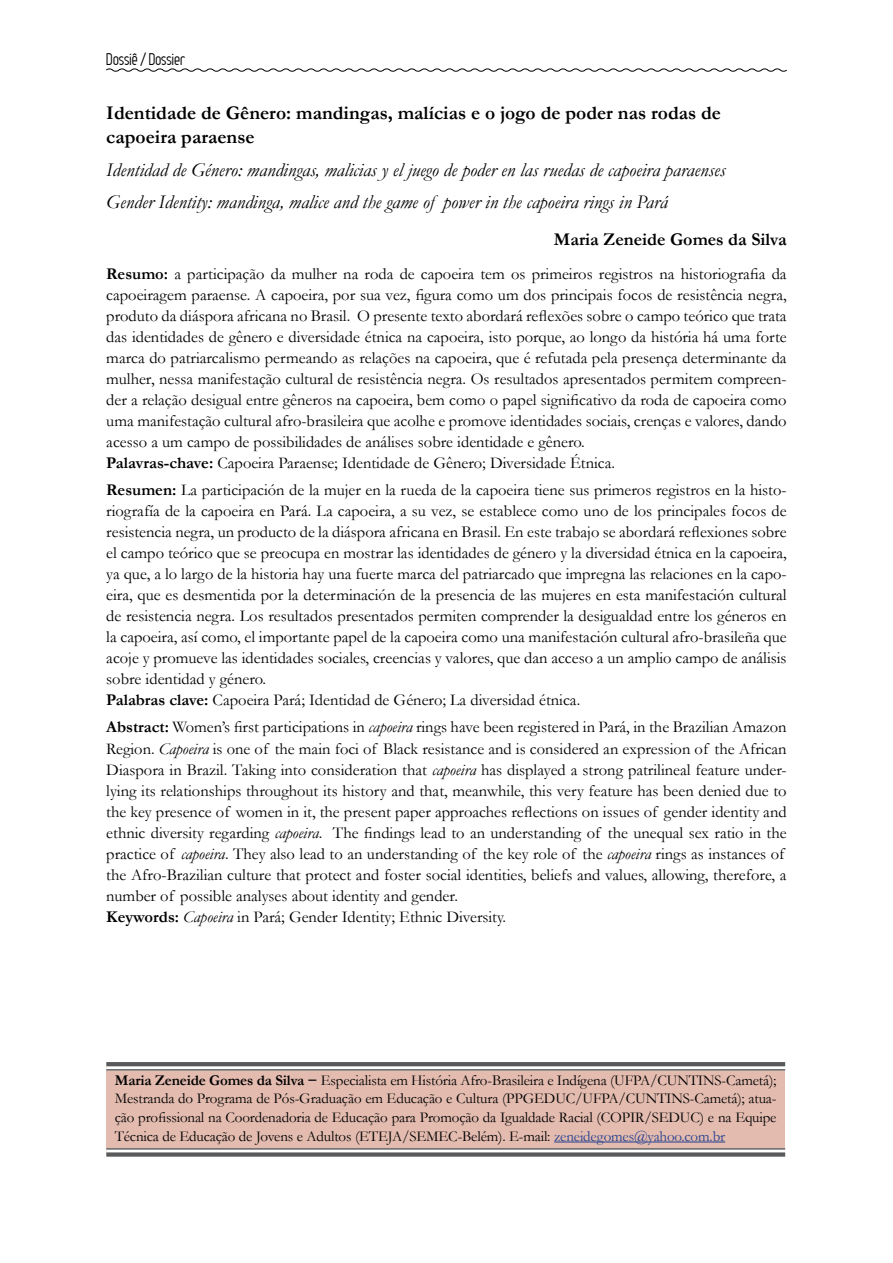
<style>
.page{position:relative;width:893px;height:1263px;background:#fff}
.page>*{position:absolute;margin:0;border:0;box-sizing:border-box;transform-origin:0 0}
.t1{font:italic 19.5px/32.5px "Garamond";color:#000}
.t2{font:700 19.5px/24px "Garamond";color:#000}
.t3{font:700 18px "Garamond";color:#000}
.t4{font:16.5px/21px "Garamond";color:#000}
.t5{font:16.5px "Leger";letter-spacing:-.01em;color:#000}
.t6{font:15px/18.8px "Garamond";letter-spacing:-.01em;color:#000;text-align:justify}
.s1{font-weight:700}
.s2{font-style:italic}
.s3{color:#25408f}
</style>
<div class="page">
<svg style="left:106px;top:68px;width:681px;height:4px"></svg>
<div style="left:106px;top:1066px;width:679px;height:86px;background:#e3bbaf"></div>
<svg style="left:106px;top:1066px;width:679px;height:3px;background:#ececed"></svg>
<svg style="left:106px;top:1149px;width:679px;height:3px;background:#ddd"></svg>
<hr style="left:106px;top:1062px;width:679px;height:4px;background:#58595b">
<hr style="left:106px;top:1069px;width:679px;height:1px;background:#58595b">
<hr style="left:106px;top:1148px;width:679px;height:1px;background:#58595b">
<div style="left:106px;top:1152px;width:679px;height:5px;background:#58595b"></div>
<hr style="left:554px;top:1141px;width:171px;height:1px;background:#25408f">
<p class="t5" style="left:106px;top:50px;width:80px">Dossiê / Dossier</p>
<p class="t2" style="left:106px;top:101px;width:616px">Identidade de Gênero: mandingas, malícias e o jogo de poder nas rodas de capoeira paraense</p>
<p class="t1" style="left:106px;top:153px;width:621px">Identidad de Género: mandingas, malicias y el juego de poder en las ruedas de capoeira paraenses<br>Gender Identity: mandinga, malice and the game of power in the capoeira rings in Pará</p>
<p class="t3" style="left:554px;top:227px;width:234px">Maria Zeneide Gomes da Silva</p>
<p class="t4" style="left:106px;top:262px;width:682px"><span class="s1">Resumo:</span> a participação da mulher na roda de capoeira tem os primeiros registros na historiografia da capoeiragem paraense. A capoeira, por sua vez, figura como um dos principais focos de resistência negra, produto da diáspora africana no Brasil. O presente texto abordará reflexões sobre o campo teórico que trata das identidades de gênero e diversidade étnica na capoeira, isto porque, ao longo da história há uma forte marca do patriarcalismo permeando as relações na capoeira, que é refutada pela presença determinante da mulher, nessa manifestação cultural de resistência negra. Os resultados apresentados permitem compreen&shy;der a relação desigual entre gêneros na capoeira, bem como o papel significativo da roda de capoeira como uma manifestação cultural afro-brasileira que acolhe e promove identidades sociais, crenças e valores, dando acesso a um campo de possibilidades de análises sobre identidade e gênero.<br><span class="s1">Palavras-chave:</span> Capoeira Paraense; Identidade de Gênero; Diversidade Étnica.</p>
<p class="t4" style="left:106px;top:479px;width:682px"><span class="s1">Resumen:</span> La participación de la mujer en la rueda de la capoeira tiene sus primeros registros en la histo&shy;riografía de la capoeira en Pará. La capoeira, a su vez, se establece como uno de los principales focos de resistencia negra, un producto de la diáspora africana en Brasil. En este trabajo se abordará reflexiones sobre el campo teórico que se preocupa en mostrar las identidades de género y la diversidad étnica en la capoeira, ya que, a lo largo de la historia hay una fuerte marca del patriarcado que impregna las relaciones en la capo&shy;eira, que es desmentida por la determinación de la presencia de las mujeres en esta manifestación cultural de resistencia negra. Los resultados presentados permiten comprender la desigualdad entre los géneros en la capoeira, así como, el importante papel de la capoeira como una manifestación cultural afro-brasileña que acoje y promueve las identidades sociales, creencias y valores, que dan acceso a un amplio campo de análisis sobre identidad y género.<br><span class="s1">Palabras clave:</span> Capoeira Pará; Identidad de Género; La diversidad étnica.</p>
<p class="t4" style="left:106px;top:716px;width:682px"><span class="s1">Abstract:</span> Women’s first participations in <span class="s2">capoeira</span> rings have been registered in Pará, in the Brazilian Amazon Region. <span class="s2">Capoeira</span> is one of the main foci of Black resistance and is considered an expression of the African Diaspora in Brazil. Taking into consideration that <span class="s2">capoeira</span> has displayed a strong patrilineal feature under&shy;lying its relationships throughout its history and that, meanwhile, this very feature has been denied due to the key presence of women in it, the present paper approaches reflections on issues of gender identity and ethnic diversity regarding <span class="s2">capoeira</span>. The findings lead to an understanding of the unequal sex ratio in the practice of <span class="s2">capoeira</span>. They also lead to an understanding of the key role of the <span class="s2">capoeira</span> rings as instances of the Afro-Brazilian culture that protect and foster social identities, beliefs and values, allowing, therefore, a number of possible analyses about identity and gender.<br><span class="s1">Keywords:</span> <span class="s2">Capoeira</span> in Pará; Gender Identity; Ethnic Diversity.</p>
<p class="t6" style="left:115px;top:1070px;width:663px"><span class="s1">Maria Zeneide Gomes da Silva −</span> Especialista em História Afro-Brasileira e Indígena (UFPA/CUNTINS-Cametá); Mestranda do Programa de Pós-Graduação em Educação e Cultura (PPGEDUC/UFPA/CUNTINS-Cametá); atua&shy;ção profissional na Coordenadoria de Educação para Promoção da Igualdade Racial (COPIR/SEDUC) e na Equipe Técnica de Educação de Jovens e Adultos (ETEJA/SEMEC-Belém). E-mail: <span class="s3">zeneidegomes@yahoo.com.br</span></p>
</div>
